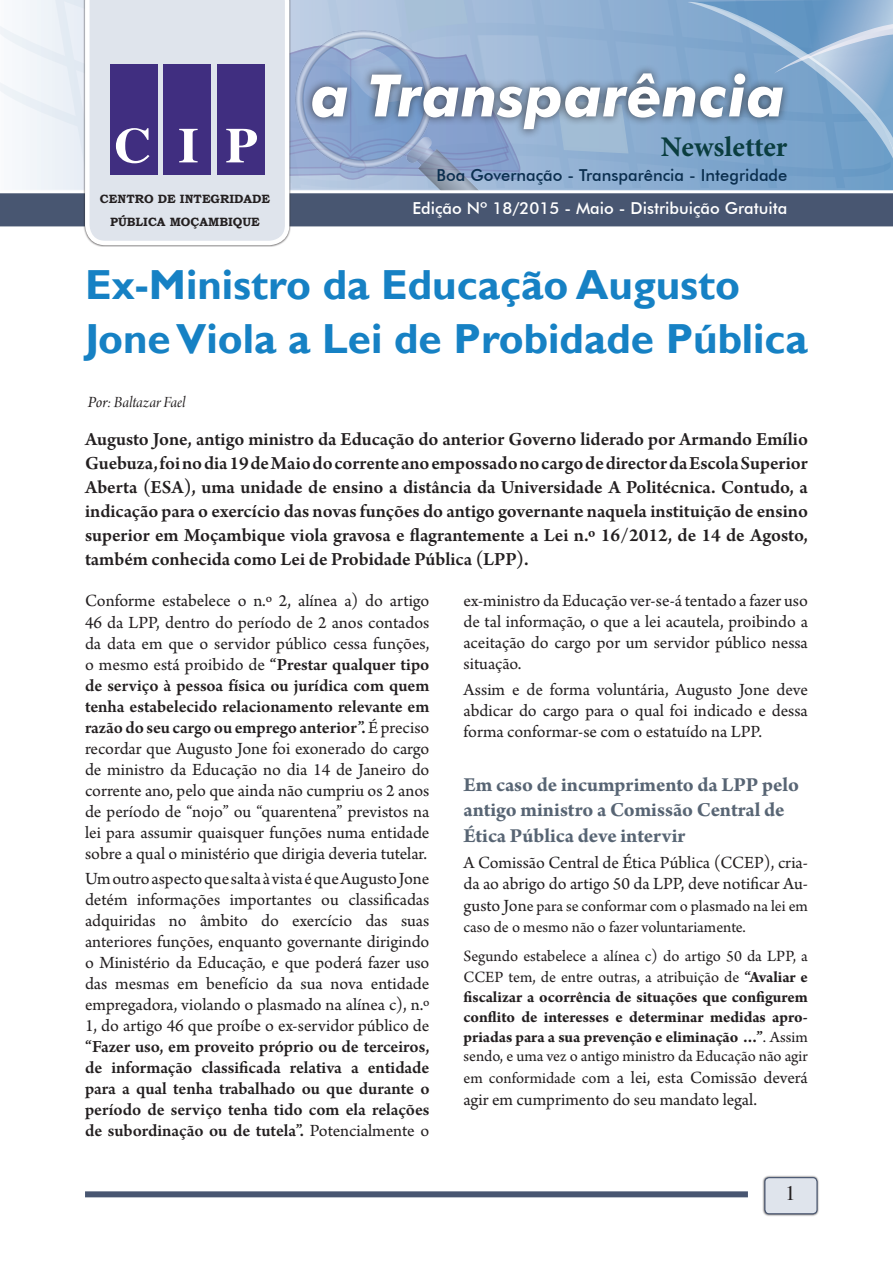
<style>
.page{position:relative;width:893px;height:1263px;background:#fff}
.page>*{position:absolute;margin:0;border:0;box-sizing:border-box;transform-origin:0 0}
.t1{font:italic 700 58.5px "Futura BT";color:#fff}
.Titulo{font:700 42px/54px "Gill Sans";color:#1681c4}
.t2{font:700 28.5px "Minion Pro";letter-spacing:-.005em;color:#0a3d3f}
.Subtitulo{font:700 21px/25.2px "Arno Pro";color:#586574}
.t3{font:21px "News Serif";color:#231f20}
.Lead{font:600 19.5px/24px "Arno Pro";color:#231f20;text-align:justify}
.Corpo{font:18px/21px "Arno Pro";color:#231f20;text-align:justify}
.Corpo-2{font:700 16.5px/20.1px "Arno Pro";letter-spacing:-.005em;color:#231f20;text-align:justify}
.Corpo-3{font:16.5px/21px "Arno Pro";letter-spacing:-.005em;color:#231f20}
.t4{font:500 16.5px "Futura BT";color:#fff}
.t5{font:500 16.5px "Futura BT";color:#0b2f4f}
.Corpo-4{font:16.5px "Arno Pro Italic Display";letter-spacing:-.005em;color:#231f20}
.t6{font:700 12px "Bookman Old Style";color:#231f20}
.s1{font-family:"Arno Pro Italic Subhead"}
.s2{font-weight:600}
.s3{font-size:18px}
.s4{font-weight:400}
.s5{font-size:16.5px}
</style>
<div class="page">
<div style="left:762px;top:1175px;width:58px;height:41px;background:#231f20;opacity:.75"></div>
<div style="left:765px;top:1178px;width:52px;height:36px;background:#dfe4ec;border-radius:4px"></div>
<div style="left:764px;top:1177px;width:54px;height:37px;border:1px solid #485671;border-radius:4px"></div>
<div style="left:85px;top:1191px;width:663px;height:6px;background:#485671"></div>
<svg style="left:85px;top:229px;width:204px;height:16px"></svg>
<svg style="left:0;top:0;width:893px;height:229px;background:#93a5c2"></svg>
<p class="t1" style="left:311px;top:60px;width:476px">a Transparência</p>
<p class="t2" style="left:661px;top:126px;width:128px">Newsletter</p>
<p class="t6" style="left:100px;top:190px;width:172px">CENTRO DE INTEGRIDADE</p>
<p class="t6" style="left:110px;top:214px;width:151px">PÚBLICA MOÇAMBIQUE</p>
<p class="t5" style="left:437px;top:165px;width:352px">Boa Governação - Transparência - Integridade</p>
<p class="t4" style="left:412px;top:198px;width:377px">Edição Nº 18/2015 - Maio - Distribuição Gratuita</p>
<p class="Titulo" style="left:85px;top:259px;width:724px">Ex-Ministro da Educação Augusto<br>Jone Viola a Lei de Probidade Pública</p>
<p class="Corpo-4" style="left:88px;top:393px;width:99px"><span class="s1">Por</span>: Baltazar Fael</p>
<p class="Lead" style="left:85px;top:428px;width:724px">Augusto Jone, antigo ministro da Educação do anterior Governo liderado por Armando Emílio Guebuza, foi no dia 19 de Maio do corrente ano empossado no cargo de director da Escola Superior Aberta (ESA), uma unidade de ensino a distância da Universidade A Politécnica. Contudo, a indicação para o exercício das novas funções do antigo governante naquela instituição de ensino superior em Moçambique viola gravosa e flagrantemente a Lei n.º 16/2012, de 14 de Agosto, também conhecida como Lei de Probidade Pública (LPP).</p>
<p class="Corpo" style="left:85px;top:591px;width:346px">Conforme estabelece o n.º 2, alínea a) do artigo 46 da LPP, dentro do período de 2 anos contados da data em que o servidor público cessa funções, o mesmo está proibido de <span class="s2">“Prestar qualquer tipo de serviço à pessoa física ou jurídica com quem tenha estabelecido relacionamento relevante em razão do seu cargo ou emprego anterior”.</span>É preciso recordar que Augusto Jone foi exonerado do cargo de ministro da Educação no dia 14 de Janeiro do corrente ano, pelo que ainda não cumpriu os 2 anos de período de “nojo” ou “quarentena” previstos na lei para assumir quaisquer funções numa entidade sobre a qual o ministério que dirigia deveria tutelar.</p>
<p class="Corpo" style="left:85px;top:869px;width:346px">Um outro aspecto que salta à vista é que Augusto Jone detém informações importantes ou classificadas adquiridas no âmbito do exercício das suas anteriores funções, enquanto governante dirigindo o Ministério da Educação, e que poderá fazer uso das mesmas em benefício da sua nova entidade empregadora, violando o plasmado na alínea c), n.º 1, do artigo 46 que proíbe o ex-servidor público de <span class="s2">“Fazer uso, em proveito próprio ou de terceiros, de informação classificada relativa a entidade para a qual tenha trabalhado ou que durante o período de serviço tenha tido com ela relações de subordinação ou de tutela”.</span> Potencialmente o</p>
<p class="Corpo" style="left:463px;top:591px;width:346px">ex-ministro da Educação ver-se-á tentado a fazer uso de tal informação, o que a lei acautela, proibindo a aceitação do cargo por um servidor público nessa situação.</p>
<p class="Corpo" style="left:463px;top:680px;width:346px">Assim e de forma voluntária, Augusto Jone deve abdicar do cargo para o qual foi indicado e dessa forma conformar-se com o estatuído na LPP.</p>
<p class="Subtitulo" style="left:463px;top:773px;width:337px">Em caso de incumprimento da LPP pelo antigo ministro a Comissão Central de<br>Ética Pública deve intervir</p>
<p class="Corpo" style="left:463px;top:852px;width:346px;line-height:21.6px">A Comissão Central de Ética Pública (CCEP), cria&shy;da ao abrigo do artigo 50 da LPP, deve notificar Au-</p>
<p class="Corpo-3" style="left:463px;top:896px;width:346px"><span class="s3">gusto Jon</span>e para se conformar com o plasmado na lei em caso de o mesmo não o fazer voluntariamente.</p>
<p class="Corpo-2" style="left:463px;top:947px;width:346px"><span class="s4">Segundo estabelece a alínea c) do artigo 50 da LPP, a CCEP tem, de entre outras, a atribuição de</span> “Avaliar e fiscalizar a ocorrência de situações que configurem conflito de interesses e determinar medidas apro&shy;priadas para a sua prevenção e eliminação …”<span class="s4">. Assim sendo, e uma vez o antigo ministro da Educação não agir</span></p>
<p class="Corpo" style="left:463px;top:1068px;width:346px;line-height:21.6px"><span class="s5">em conformidade co</span>m a lei, esta Comissão deverá agir em cumprimento do seu mandato legal.</p>
<p class="t3" style="left:785px;top:1181px;width:12px">1</p>
</div>
